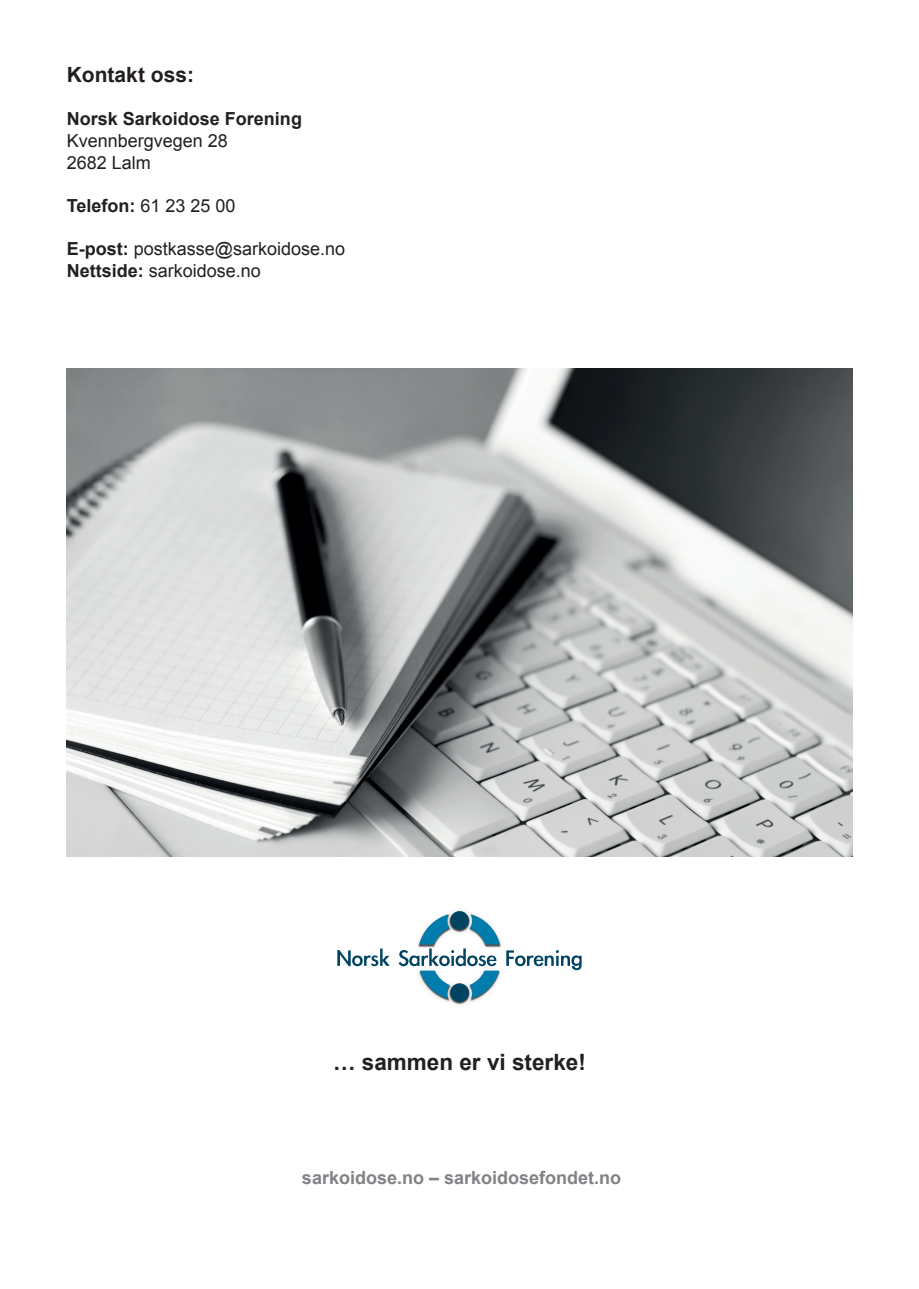
<style>
.page{position:relative;width:919px;height:1289px;background:#fff}
.page>*{position:absolute;margin:0;border:0;box-sizing:border-box;transform-origin:0 0}
.t1{font:700 22.5px "Arial";color:#231f20}
.t2{font:700 21px "Arial";color:#231f20}
.t3{font:18px/21.6px "Arial";color:#231f20}
.t4{font:700 18px "Arial";color:#231f20}
.t5{font:700 18px "Arial";color:#808285}
.s1{font-weight:400}
.s2{font-weight:700}
</style>
<div class="page">
<svg style="left:450px;top:911px;width:19px;height:18px"></svg>
<img style="left:457px;top:1001px;width:5px;height:3px">
<div style="left:450px;top:983px;width:19px;height:18px;background:#004462;border-radius:50%"></div>
<img style="left:462px;top:998px;width:10px;height:6px">
<img style="left:468px;top:998px;width:12px;height:3px">
<img style="left:448px;top:998px;width:9px;height:6px">
<img style="left:439px;top:998px;width:12px;height:3px">
<svg style="left:337px;top:948px;width:52px;height:18px"></svg>
<svg style="left:398px;top:914px;width:102px;height:84px"></svg>
<svg style="left:506px;top:950px;width:75px;height:20px"></svg>
<img style="left:67px;top:368px;width:785px;height:488px">
<p class="t2" style="left:67px;top:61px;width:129px">Kontakt oss:</p>
<p class="t4" style="left:67px;top:107px;width:237px">Norsk Sarkoidose Forening</p>
<p class="t3" style="left:67px;top:130px;width:163px">Kvennbergvegen 28<br>2682 Lalm</p>
<p class="t4" style="left:67px;top:193px;width:170px">Telefon: <span class="s1">61 23 25 00</span></p>
<p class="t3" style="left:67px;top:238px;width:280px"><span class="s2">E-post:</span> postkasse@sarkoidose.no<br><span class="s2">Nettside:</span> sarkoidose.no</p>
<p class="t1" style="left:333px;top:1047px;width:254px">… sammen er vi sterke!</p>
<p class="t5" style="left:302px;top:1165px;width:321px">sarkoidose.no – sarkoidosefondet.no</p>
</div>
